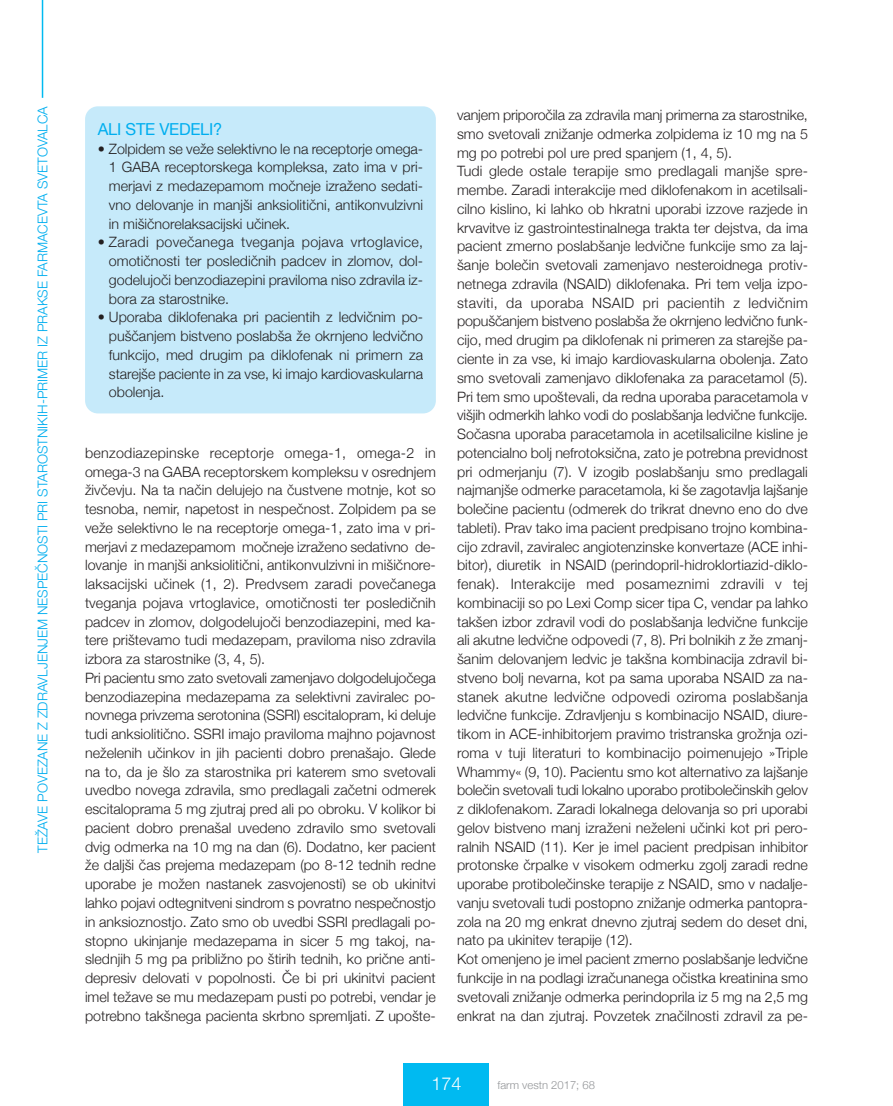
<style>
.page{position:relative;width:893px;height:1106px;background:#fff}
.page>*{position:absolute;margin:0;border:0;box-sizing:border-box;transform-origin:0 0}
.t1{font:300 18px "Helvetica Neue";color:#fff}
.t2{font:16.5px "Helvetica Neue";letter-spacing:-.015em;color:#00aeef}
.t3{font:300 14.25px/18.8px "Helvetica Neue";color:#231f20;text-align:justify}
.t4{font:300 13.5px "Helvetica Neue";color:#00aeef}
.t5{font:300 11.25px "Helvetica Neue";color:#939598}
</style>
<div class="page">
<div style="left:404px;top:1063px;width:85px;height:43px;background:#00baf1"></div>
<hr style="left:42px;top:0;width:1px;height:98px;background:#00baf1">
<div style="left:85px;top:106px;width:351px;height:307px;background:#c6eafa;border-radius:13px"></div>
<p class="t4" style="left:35px;top:852px;width:748px;rotate:-90deg">TEžAVE POVEZANE Z ZDRAVLJENJEM NESPEČNOSTI PRI STAROSTNIKIH-PRIMER IZ PRAKSE FARMACEVTA SVETOVALCA</p>
<p class="t2" style="left:98px;top:119px;width:126px">ALI STE VEDELI?</p>
<p class="t3" style="left:109px;top:139px;width:316px;text-indent:-11px">• Zolpidem se veže selektivno le na receptorje omega-1 GABA receptorskega kompleksa, zato ima v pri&shy;merjavi z medazepamom močneje izraženo sedati&shy;vno delovanje in manjši anksiolitični, antikonvulzivni in mišičnorelaksacijski učinek.</p>
<p class="t3" style="left:109px;top:233px;width:316px;text-indent:-11px">• Zaradi povečanega tveganja pojava vrtoglavice, omotičnosti ter posledičnih padcev in zlomov, dol&shy;godelujoči benzodiazepini praviloma niso zdravila iz&shy;bora za starostnike.</p>
<p class="t3" style="left:109px;top:308px;width:316px;text-indent:-11px">• Uporaba diklofenaka pri pacientih z ledvičnim po&shy;puščanjem bistveno poslabša že okrnjeno ledvično funkcijo, med drugim pa diklofenak ni primern za starejše paciente in za vse, ki imajo kardiovaskularna obolenja.</p>
<p class="t3" style="left:85px;top:443px;width:352px;text-align:left">benzodiazepinske receptorje omega-1, omega-2 in omega-3 na GABA receptorskem kompleksu v osrednjem živčevju. Na ta način delujejo na čustvene motnje, kot so tesnoba, nemir, napetost in nespečnost. Zolpidem pa se veže selektivno le na receptorje omega-1, zato ima v pri&shy;merjavi z medazepamom močneje izraženo sedativno de&shy;lovanje in manjši anksiolitični, antikonvulzivni in mišičnore&shy;laksacijski učinek (1, 2). Predvsem zaradi povečanega tveganja pojava vrtoglavice, omotičnosti ter posledičnih padcev in zlomov, dolgodelujoči benzodiazepini, med ka&shy;tere prištevamo tudi medazepam, praviloma niso zdravila izbora za starostnike (3, 4, 5).<br>Pri pacientu smo zato svetovali zamenjavo dolgodelujočega benzodiazepina medazepama za selektivni zaviralec po&shy;novnega privzema serotonina (SSRI) escitalopram, ki deluje tudi anksiolitično. SSRI imajo praviloma majhno pojavnost neželenih učinkov in jih pacienti dobro prenašajo. Glede na to, da je šlo za starostnika pri katerem smo svetovali uvedbo novega zdravila, smo predlagali začetni odmerek escitaloprama 5 mg zjutraj pred ali po obroku. V kolikor bi pacient dobro prenašal uvedeno zdravilo smo svetovali dvig odmerka na 10 mg na dan (6). Dodatno, ker pacient že daljši čas prejema medazepam (po 8-12 tednih redne uporabe je možen nastanek zasvojenosti) se ob ukinitvi lahko pojavi odtegnitveni sindrom s povratno nespečnostjo in anksioznostjo. Zato smo ob uvedbi SSRI predlagali po&shy;stopno ukinjanje medazepama in sicer 5 mg takoj, na&shy;slednjih 5 mg pa približno po štirih tednih, ko prične anti&shy;depresiv delovati v popolnosti. Če bi pri ukinitvi pacient imel težave se mu medazepam pusti po potrebi, vendar je potrebno takšnega pacienta skrbno spremljati. Z upošte-</p>
<p class="t3" style="left:457px;top:105px;width:352px;text-align:left">vanjem priporočila za zdravila manj primerna za starostnike, smo svetovali znižanje odmerka zolpidema iz 10 mg na 5 mg po potrebi pol ure pred spanjem (1, 4, 5).<br>Tudi glede ostale terapije smo predlagali manjše spre&shy;membe. Zaradi interakcije med diklofenakom in acetilsali&shy;cilno kislino, ki lahko ob hkratni uporabi izzove razjede in krvavitve iz gastrointestinalnega trakta ter dejstva, da ima pacient zmerno poslabšanje ledvične funkcije smo za laj&shy;šanje bolečin svetovali zamenjavo nesteroidnega protiv&shy;netnega zdravila (NSAID) diklofenaka. Pri tem velja izpo&shy;staviti, da uporaba NSAID pri pacientih z ledvičnim popuščanjem bistveno poslabša že okrnjeno ledvično funk&shy;cijo, med drugim pa diklofenak ni primeren za starejše pa&shy;ciente in za vse, ki imajo kardiovaskularna obolenja. Zato smo svetovali zamenjavo diklofenaka za paracetamol (5).<br>Pri tem smo upoštevali, da redna uporaba paracetamola v višjih odmerkih lahko vodi do poslabšanja ledvične funkcije.<br>Sočasna uporaba paracetamola in acetilsalicilne kisline je potencialno bolj nefrotoksična, zato je potrebna previdnost pri odmerjanju (7). V izogib poslabšanju smo predlagali najmanjše odmerke paracetamola, ki še zagotavlja lajšanje bolečine pacientu (odmerek do trikrat dnevno eno do dve tableti). Prav tako ima pacient predpisano trojno kombina&shy;cijo zdravil, zaviralec angiotenzinske konvertaze (ACE inhi&shy;bitor), diuretik in NSAID (perindopril-hidroklortiazid-diklo&shy;fenak). Interakcije med posameznimi zdravili v tej kombinaciji so po Lexi Comp sicer tipa C, vendar pa lahko takšen izbor zdravil vodi do poslabšanja ledvične funkcije ali akutne ledvične odpovedi (7, 8). Pri bolnikih z že zmanj&shy;šanim delovanjem ledvic je takšna kombinacija zdravil bi&shy;stveno bolj nevarna, kot pa sama uporaba NSAID za na&shy;stanek akutne ledvične odpovedi oziroma poslabšanja ledvične funkcije. Zdravljenju s kombinacijo NSAID, diure&shy;tikom in ACE-inhibitorjem pravimo tristranska grožnja ozi&shy;roma v tuji literaturi to kombinacijo poimenujejo »Triple Whammy« (9, 10). Pacientu smo kot alternativo za lajšanje bolečin svetovali tudi lokalno uporabo protibolečinskih gelov z diklofenakom. Zaradi lokalnega delovanja so pri uporabi gelov bistveno manj izraženi neželeni učinki kot pri pero&shy;ralnih NSAID (11). Ker je imel pacient predpisan inhibitor protonske črpalke v visokem odmerku zgolj zaradi redne uporabe protibolečinske terapije z NSAID, smo v nadalje&shy;vanju svetovali tudi postopno znižanje odmerka pantopra&shy;zola na 20 mg enkrat dnevno zjutraj sedem do deset dni, nato pa ukinitev terapije (12).<br>Kot omenjeno je imel pacient zmerno poslabšanje ledvične funkcije in na podlagi izračunanega očistka kreatinina smo svetovali znižanje odmerka perindoprila iz 5 mg na 2,5 mg enkrat na dan zjutraj. Povzetek značilnosti zdravil za pe-</p>
<p class="t1" style="left:431px;top:1072px;width:32px">174</p>
<p class="t5" style="left:497px;top:1078px;width:99px">farm vestn 2017; 68</p>
</div>
